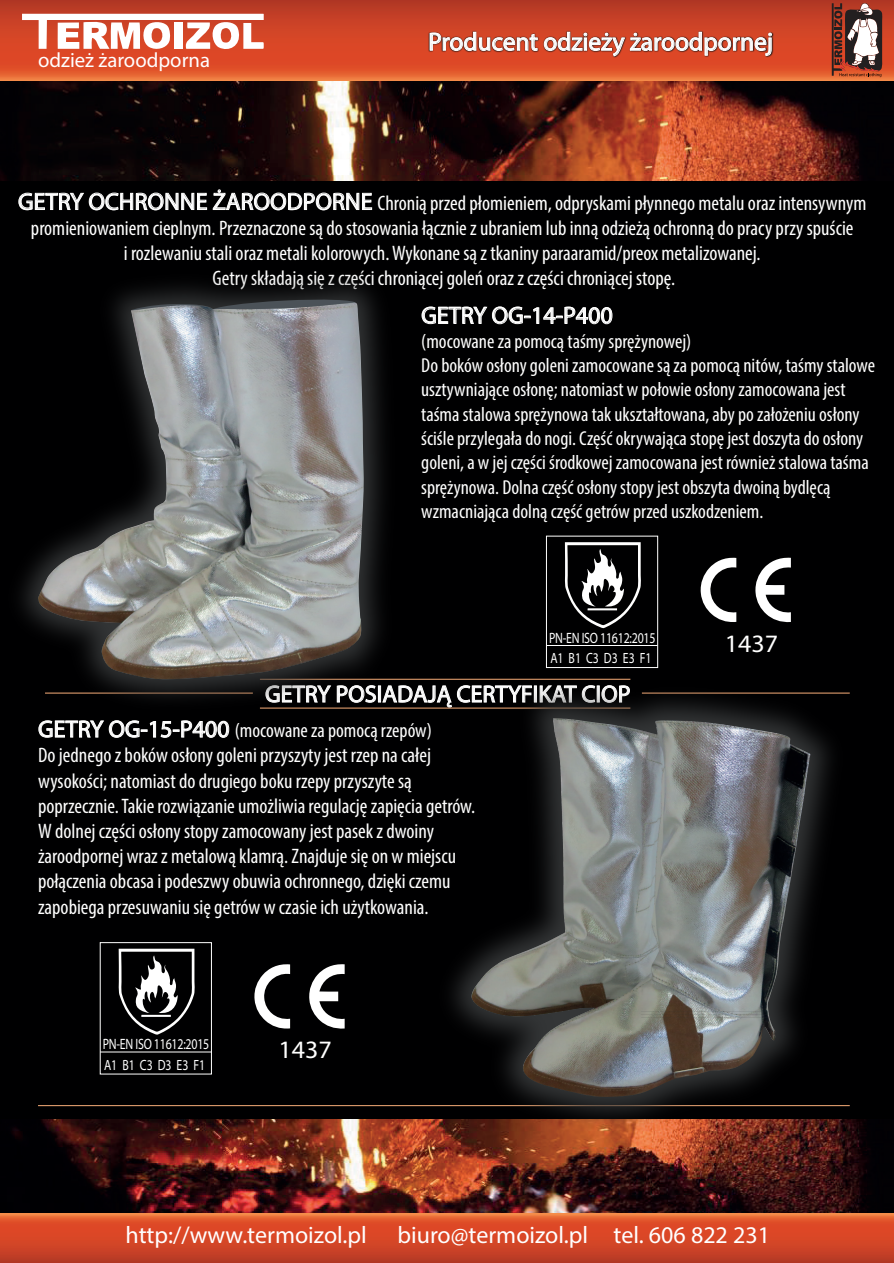
<style>
.page{position:relative;width:894px;height:1263px;background:#fff}
.page>*{position:absolute;margin:0;border:0;box-sizing:border-box;transform-origin:0 0}
.t1{font:25.35px "Myriad Pro";color:#fff}
.t2{font:25.05px "Myriad Pro";color:#fff}
.t3{font:24px "Myriad Pro";color:#fff}
.t4{font:condensed 21px/25.2px "Myriad Pro";color:#fff;text-align:center}
.t5{font:20.7px "Myriad Pro";color:#fff}
.t6{font:condensed 20.25px/24.3px "Myriad Pro";color:#fff}
.t7{font:15px "Myriad Pro";letter-spacing:-.02em;color:#fff;scale:.79 1}
.t8{font:14.85px "Myriad Pro";color:#fff;scale:.79 1}
.s1{font-stretch:normal;font-size:24px}
</style>
<div class="page">
<div style="left:0;top:0;width:893px;height:1263px;background:#000001"></div>
<img style="left:0;top:80px;width:893px;height:100px">
<svg style="left:0;top:0;width:893px;height:80px"></svg>
<img style="left:0;top:1119px;width:893px;height:95px">
<svg style="left:18px;top:189px;width:354px;height:22px"></svg>
<svg style="left:22px;top:14px;width:242px;height:38px"></svg>
<svg style="left:0;top:1214px;width:893px;height:49px"></svg>
<svg style="left:428px;top:306px;width:184px;height:18px"></svg>
<svg style="left:700px;top:557px;width:36px;height:65px"></svg>
<svg style="left:755px;top:557px;width:35px;height:66px"></svg>
<div style="left:546px;top:536px;width:112px;height:132px;border:1px solid #fff"></div>
<hr style="left:546px;top:645px;width:111px;height:1px;background:#fff">
<svg style="left:564px;top:542px;width:77px;height:86px"></svg>
<div style="left:100px;top:942px;width:112px;height:132px;border:1px solid #fff"></div>
<hr style="left:100px;top:1051px;width:111px;height:1px;background:#fff">
<svg style="left:119px;top:949px;width:76px;height:86px"></svg>
<svg style="left:254px;top:964px;width:36px;height:65px"></svg>
<svg style="left:309px;top:964px;width:35px;height:65px"></svg>
<img style="left:373px;top:0;width:455px;height:111px">
<svg style="left:430px;top:31px;width:107px;height:22px"></svg>
<svg style="left:544px;top:31px;width:227px;height:26px"></svg>
<svg style="left:831px;top:2px;width:51px;height:75px"></svg>
<img style="left:21px;top:284px;width:407px;height:454px">
<svg style="left:130px;top:299px;width:226px;height:3px"></svg>
<img style="left:37px;top:302px;width:327px;height:377px">
<img style="left:404px;top:651px;width:474px;height:513px">
<img style="left:471px;top:718px;width:339px;height:379px">
<p class="t5" style="left:38px;top:47px;width:173px">odzież żaroodporna</p>
<p class="t1" style="left:428px;top:26px;width:346px">Producent odzieży żaroodpornej</p>
<p class="t4" style="left:18px;top:190px;width:849px"><span class="s1">GETRY OCHRONNE ŻAROODPORNE</span> Chronią przed płomieniem, odpryskami płynnego metalu oraz intensywnym promieniowaniem cieplnym. Przeznaczone są do stosowania łącznie z ubraniem lub inną odzieżą ochronną do pracy przy spuście<br>i rozlewaniu stali oraz metali kolorowych. Wykonane są z tkaniny paraaramid/preox metalizowanej.<br>Getry składają się z części chroniącej goleń oraz z części chroniącej stopę.</p>
<p class="t3" style="left:421px;top:301px;width:193px">GETRY OG-14-P400</p>
<p class="t6" style="left:421px;top:329px;width:455px">(mocowane za pomocą taśmy sprężynowej)<br>Do boków osłony goleni zamocowane są za pomocą nitów, taśmy stalowe usztywniające osłonę; natomiast w połowie osłony zamocowana jest taśma stalowa sprężynowa tak ukształtowana, aby po założeniu osłony ściśle przylegała do nogi. Część okrywająca stopę jest doszyta do osłony goleni, a w jej części środkowej zamocowana jest również stalowa taśma sprężynowa. Dolna część osłony stopy jest obszyta dwoiną bydlęcą wzmacniająca dolną część getrów przed uszkodzeniem.</p>
<p class="t7" style="left:549px;top:628px;width:136px">PN-EN ISO 11612:2015</p>
<p class="t8" style="left:550px;top:649px;width:130px">A1 B1 C3 D3 E3 F1</p>
<p class="t3" style="left:265px;top:679px;width:367px">GETRY POSIADAJĄ CERTYFIKAT CIOP</p>
<p class="t6" style="left:38px;top:718px;width:395px"><span class="s1">GETRY OG-15-P400</span> (mocowane za pomocą rzepów)</p>
<p class="t4" style="left:38px;top:742px;width:439px;text-align:left">Do jednego z boków osłony goleni przyszyty jest rzep na całej wysokości; natomiast do drugiego boku rzepy przyszyte są poprzecznie. Takie rozwiązanie umożliwia regulację zapięcia getrów.<br>W dolnej części osłony stopy zamocowany jest pasek z dwoiny żaroodpornej wraz z metalową klamrą. Znajduje się on w miejscu połączenia obcasa i podeszwy obuwia ochronnego, dzięki czemu zapobiega przesuwaniu się getrów w czasie ich użytkowania.</p>
<p class="t7" style="left:103px;top:1035px;width:136px">PN-EN ISO 11612:2015</p>
<p class="t8" style="left:104px;top:1055px;width:130px">A1 B1 C3 D3 E3 F1</p>
<p class="t2" style="left:278px;top:1034px;width:55px">1437</p>
<p class="t2" style="left:724px;top:628px;width:55px">1437</p>
<p class="t3" style="left:125px;top:1220px;width:243px">http://www.termoizol.pl</p>
<p class="t3" style="left:397px;top:1220px;width:374px">biuro@termoizol.pl tel. 606 822 231</p>
</div>
